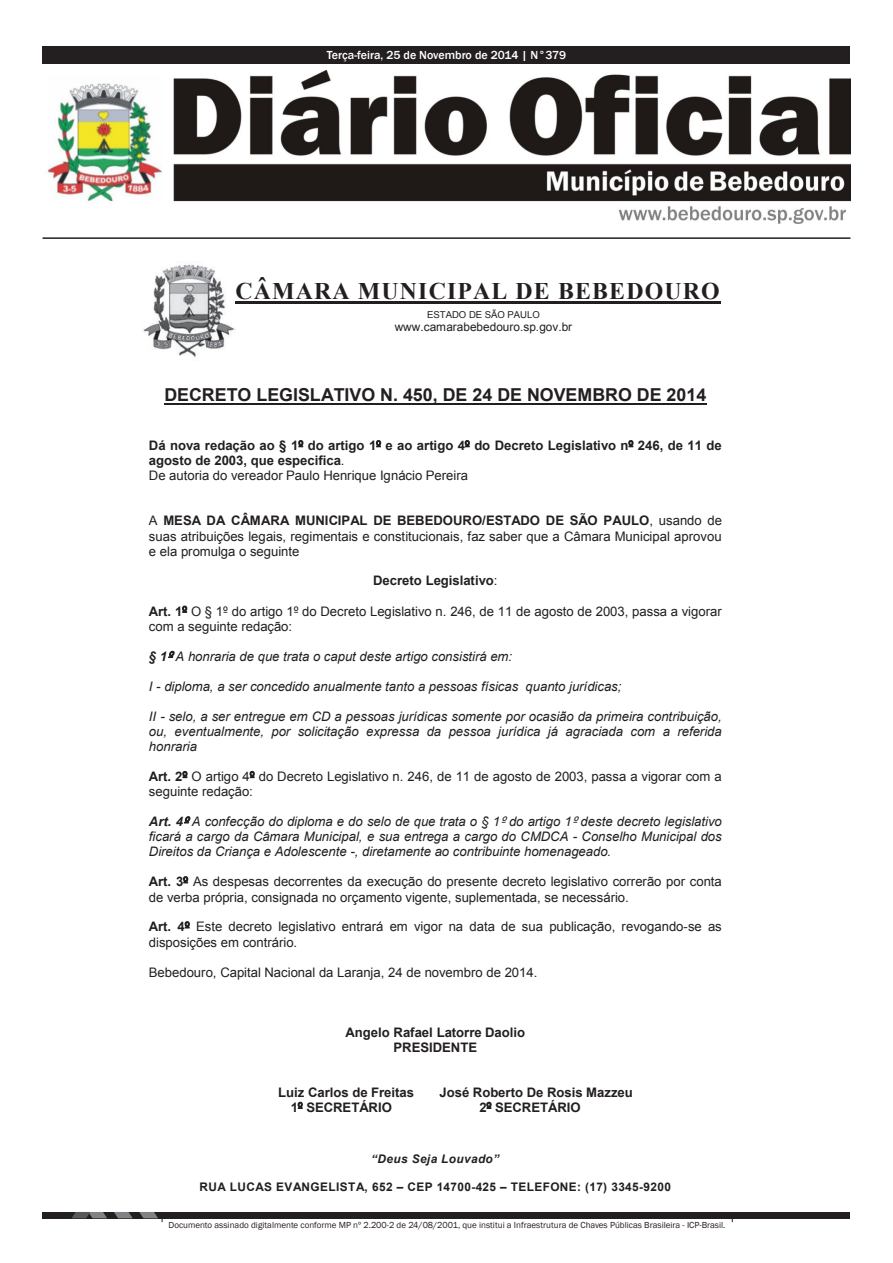
<style>
.page{position:relative;width:893px;height:1263px;background:#fff}
.page>*{position:absolute;margin:0;border:0;box-sizing:border-box;transform-origin:0 0}
.t1{font:700 23.85px "Times New Roman";letter-spacing:.05em;color:#231f20}
.t2{font:700 17.85px "Arial";color:#231f20}
.t3{font:13.05px/15.1px "Arial";color:#231f20}
.t4{font:italic 13.05px/15px "Arial";color:#231f20;text-align:justify}
.t5{font:700 13.05px/15.1px "Arial";color:#231f20}
.Rodapé{font:500 12px "Franklin Gothic";color:#fff}
.t6{font:700 11.85px "Arial";letter-spacing:.035em;color:#231f20}
.t7{font:11.85px "Arial";color:#231f20}
.t8{font:italic 700 11.85px "Arial";letter-spacing:.035em;color:#231f20}
.t9{font:9.6px "Arial";color:#231f20}
.Rodapé-2{font:9px "Franklin Gothic";color:#231f20}
.s1{font-family:"Microsoft Sans Serif";font-weight:400}
.s2{font-weight:400}
.s3{font-weight:700}
.s4{font-family:"Microsoft Sans Serif"}
</style>
<div class="page">
<div style="left:43px;top:47px;width:807px;height:17px;background:#231f20"></div>
<img style="left:47px;top:71px;width:803px;height:153px">
<div style="left:43px;top:1212px;width:807px;height:6px;background:#231f20"></div>
<svg style="left:114px;top:1212px;width:19px;height:6px"></svg>
<svg style="left:72px;top:1212px;width:35px;height:6px"></svg>
<svg style="left:139px;top:1212px;width:24px;height:10px"></svg>
<hr style="left:43px;top:237px;width:807px;height:2px;background:#231f20">
<img style="left:143px;top:264px;width:93px;height:93px">
<hr style="left:235px;top:301px;width:486px;height:3px;background:#231f20">
<hr style="left:164px;top:403px;width:542px;height:2px;background:#231f20">
<svg style="left:298px;top:440px;width:5px;height:7px"></svg>
<svg style="left:376px;top:440px;width:5px;height:7px"></svg>
<svg style="left:465px;top:440px;width:5px;height:7px"></svg>
<svg style="left:628px;top:440px;width:5px;height:7px"></svg>
<svg style="left:182px;top:606px;width:5px;height:7px"></svg>
<svg style="left:168px;top:651px;width:7px;height:7px"></svg>
<svg style="left:182px;top:771px;width:5px;height:7px"></svg>
<svg style="left:250px;top:771px;width:5px;height:7px"></svg>
<svg style="left:184px;top:816px;width:6px;height:7px"></svg>
<svg style="left:183px;top:876px;width:5px;height:7px"></svg>
<svg style="left:185px;top:921px;width:5px;height:7px"></svg>
<svg style="left:298px;top:1102px;width:5px;height:7px"></svg>
<svg style="left:486px;top:1102px;width:5px;height:7px"></svg>
<p class="Rodapé" style="left:327px;top:47px;width:241px">Terça-feira, 25 de Novembro de 2014 | N°379</p>
<p class="t1" style="left:235px;top:274px;width:486px">CÂMARA MUNICIPAL DE BEBEDOURO</p>
<p class="t9" style="left:427px;top:308px;width:114px">ESTADO DE SÃO PAULO</p>
<p class="t7" style="left:395px;top:319px;width:179px">www.camarabebedouro.sp.gov.br</p>
<p class="t2" style="left:164px;top:383px;width:544px">DECRETO LEGISLATIVO N. 450, DE 24 DE NOVEMBRO DE 2014</p>
<p class="t5" style="left:149px;top:438px;width:574px">Dá nova redação ao § 1<span class="s1">º</span> do artigo 1<span class="s1">º</span> e ao artigo 4<span class="s1">º</span> do Decreto Legislativo n<span class="s1">º</span> 246, de 11 de agosto de 2003, que especifica<span class="s2">.<br>De autoria do vereador Paulo Henrique Ignácio Pereira</span></p>
<p class="t3" style="left:149px;top:513px;width:575px;text-align:justify">A <span class="s3">MESA DA CÂMARA MUNICIPAL DE BEBEDOURO/ESTADO DE SÃO PAULO</span>, usando de suas atribuições legais, regimentais e constitucionais, faz saber que a Câmara Municipal aprovou e ela promulga o seguinte</p>
<p class="t5" style="left:373px;top:574px;width:126px">Decreto Legislativo<span class="s2">:</span></p>
<p class="t3" style="left:149px;top:604px;width:574px"><span class="s3">Art. 1</span><span class="s4">º</span> O § 1<span class="s4">º</span> do artigo 1<span class="s4">º</span> do Decreto Legislativo n. 246, de 11 de agosto de 2003, passa a vigorar com a seguinte redação:</p>
<p class="t4" style="left:149px;top:649px;width:365px"><span class="s3">§ 1</span><span class="s4">º</span>A honraria de que trata o caput deste artigo consistirá em:</p>
<p class="t4" style="left:149px;top:679px;width:474px">I - diploma, a ser concedido anualmente tanto a pessoas físicas quanto jurídicas;</p>
<p class="t4" style="left:149px;top:709px;width:574px">II - selo, a ser entregue em CD a pessoas jurídicas somente por ocasião da primeira contribuição, ou, eventualmente, por solicitação expressa da pessoa jurídica já agraciada com a referida honraria</p>
<p class="t3" style="left:149px;top:769px;width:574px"><span class="s3">Art. 2</span><span class="s4">º</span> O artigo 4<span class="s4">º</span> do Decreto Legislativo n. 246, de 11 de agosto de 2003, passa a vigorar com a seguinte redação:</p>
<p class="t4" style="left:149px;top:814px;width:574px"><span class="s3">Art. 4</span><span class="s4">º</span>A confecção do diploma e do selo de que trata o § 1<span class="s4">º</span>do artigo 1<span class="s4">º</span>deste decreto legislativo ficará a cargo da Câmara Municipal, e sua entrega a cargo do CMDCA - Conselho Municipal dos Direitos da Criança e Adolescente -, diretamente ao contribuinte homenageado.</p>
<p class="t3" style="left:149px;top:874px;width:574px"><span class="s3">Art. 3</span><span class="s4">º</span> As despesas decorrentes da execução do presente decreto legislativo correrão por conta de verba própria, consignada no orçamento vigente, suplementada, se necessário.</p>
<p class="t3" style="left:149px;top:919px;width:574px"><span class="s3">Art. 4</span><span class="s4">º</span> Este decreto legislativo entrará em vigor na data de sua publicação, revogando-se as disposições em contrário.</p>
<p class="t3" style="left:149px;top:965px;width:390px">Bebedouro, Capital Nacional da Laranja, 24 de novembro de 2014.</p>
<p class="t5" style="left:346px;top:1025px;width:181px;text-align:center">Angelo Rafael Latorre Daolio<br>PRESIDENTE</p>
<p class="t5" style="left:278px;top:1085px;width:137px">Luiz Carlos de Freitas</p>
<p class="t5" style="left:440px;top:1085px;width:195px">José Roberto De Rosis Mazzeu</p>
<p class="t5" style="left:291px;top:1100px;width:103px">1<span class="s1">º</span> SECRETÁRIO</p>
<p class="t5" style="left:479px;top:1100px;width:103px">2<span class="s1">º</span> SECRETÁRIO</p>
<p class="t8" style="left:371px;top:1151px;width:130px">“Deus Seja Louvado”</p>
<p class="t6" style="left:199px;top:1178px;width:473px">RUA LUCAS EVANGELISTA, 652 – CEP 14700-425 – TELEFONE: (17) 3345-9200</p>
<p class="Rodapé-2" style="left:168px;top:1219px;width:558px">Documento assinado digitalmente conforme MP nº 2.200-2 de 24/08/2001, que institui a Infraestrutura de Chaves Públicas Brasileira - ICP-Brasil.</p>
</div>
